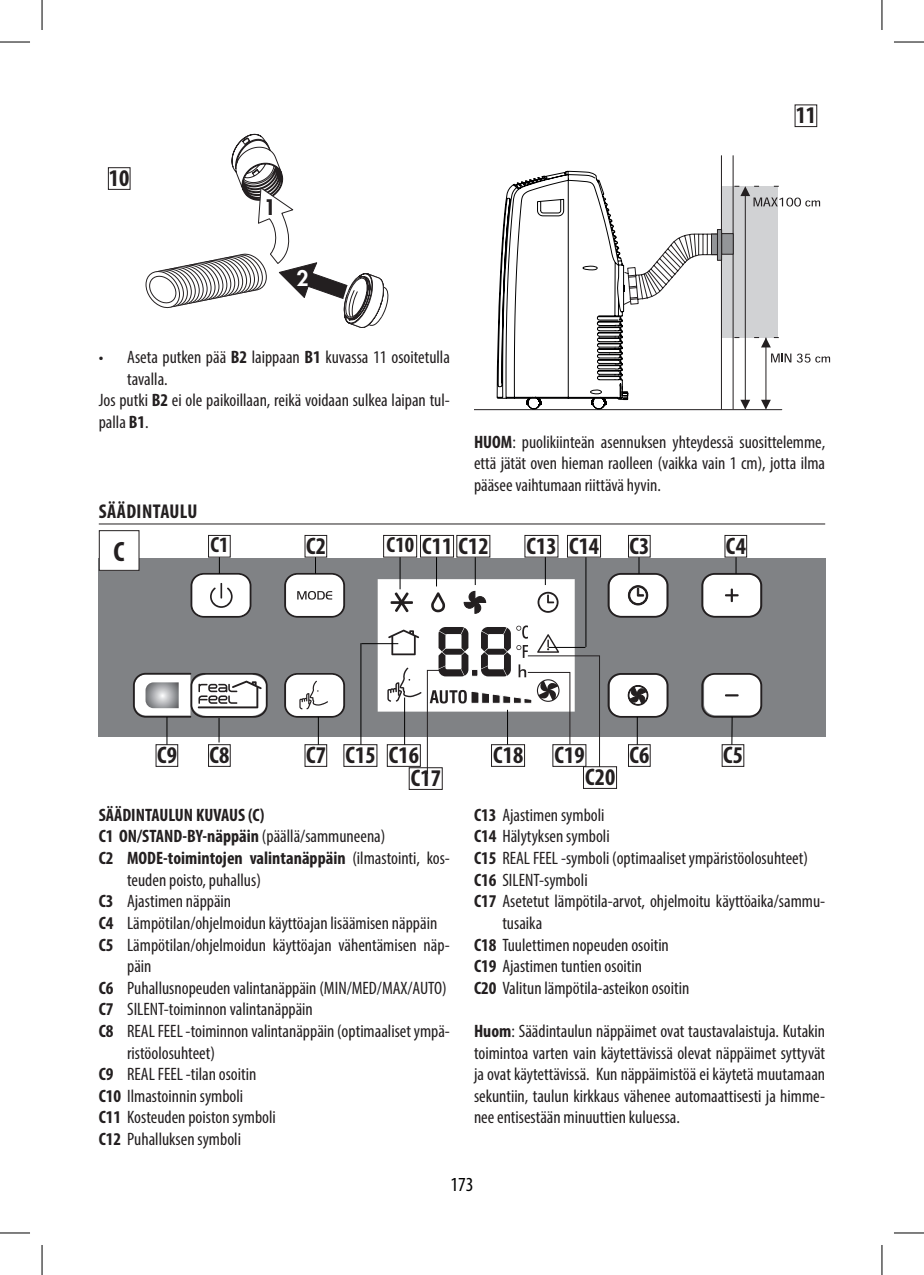
<style>
.page{position:relative;width:924px;height:1275px;background:#fff}
.page>*{position:absolute;margin:0;border:0;box-sizing:border-box;transform-origin:0 0}
.t1{font:700 condensed 28px "Myriad Pro";color:#231f20}
.t2{font:700 condensed 24px "Myriad Pro";letter-spacing:.01em;color:#231f20}
.t3{font:700 condensed 22px "Myriad Pro";color:#231f20}
.t4{font:800 20.8px "Futura";color:#231f20}
.t5{font:800 20.8px "Futura";color:#fff}
.t6{font:700 condensed 20px "Myriad Pro";letter-spacing:.02em;color:#231f20}
.t7{font:condensed 20px "Myriad Pro";color:#000}
.t8{font:condensed 18px/21.6px "Myriad Pro";color:#231f20}
.t9{font:700 condensed 18px "Myriad Pro";color:#231f20}
.s1{font-weight:700}
.s2{font-size:22px}
.s3{font-weight:400}
</style>
<div class="page">
<svg style="left:99px;top:558px;width:725px;height:178px;background:#8d8f92"></svg>
<svg style="left:701px;top:673px;width:60px;height:45px"></svg>
<svg style="left:607px;top:673px;width:61px;height:45px"></svg>
<svg style="left:431px;top:592px;width:14px;height:20px"></svg>
<svg style="left:463px;top:591px;width:23px;height:23px"></svg>
<svg style="left:390px;top:592px;width:23px;height:20px"></svg>
<svg style="left:537px;top:592px;width:21px;height:21px"></svg>
<svg style="left:145px;top:134px;width:243px;height:194px"></svg>
<hr style="left:720px;top:156px;width:1px;height:253px;background:#231f20">
<hr style="left:732px;top:156px;width:1px;height:253px;background:#231f20">
<hr style="left:474px;top:409px;width:307px;height:1px;background:#231f20">
<svg style="left:496px;top:170px;width:333px;height:241px"></svg>
<div style="left:710px;top:234px;width:7px;height:21px;background:#939598;border:1px solid #231f20"></div>
<div style="left:108px;top:167px;width:22px;height:23px;border:1px solid #231f20"></div>
<hr style="left:99px;top:523px;width:725px;height:1px;background:#231f20">
<svg style="left:190px;top:557px;width:61px;height:60px"></svg>
<svg style="left:133px;top:673px;width:134px;height:72px"></svg>
<svg style="left:284px;top:673px;width:61px;height:72px"></svg>
<svg style="left:284px;top:552px;width:61px;height:65px"></svg>
<hr style="left:399px;top:552px;width:1px;height:37px;background:#000">
<hr style="left:436px;top:552px;width:1px;height:34px;background:#000">
<hr style="left:474px;top:552px;width:1px;height:33px;background:#000">
<hr style="left:544px;top:552px;width:1px;height:33px;background:#000">
<svg style="left:607px;top:553px;width:61px;height:64px"></svg>
<svg style="left:701px;top:552px;width:60px;height:65px"></svg>
<hr style="left:731px;top:717px;width:1px;height:38px;background:#000">
<hr style="left:636px;top:717px;width:1px;height:38px;background:#000">
<div style="left:208px;top:535px;width:23px;height:22px;border:1px solid #231f20"></div>
<div style="left:383px;top:535px;width:33px;height:22px;background:#fff"></div>
<div style="left:383px;top:535px;width:34px;height:22px;border:1px solid #231f20"></div>
<div style="left:305px;top:535px;width:21px;height:22px;background:#fff"></div>
<div style="left:304px;top:535px;width:23px;height:22px;border:1px solid #231f20"></div>
<div style="left:420px;top:535px;width:33px;height:22px;background:#fff"></div>
<div style="left:420px;top:535px;width:34px;height:22px;border:1px solid #231f20"></div>
<div style="left:456px;top:535px;width:33px;height:22px;background:#fff"></div>
<div style="left:456px;top:535px;width:34px;height:22px;border:1px solid #231f20"></div>
<div style="left:524px;top:535px;width:33px;height:22px;background:#fff"></div>
<div style="left:524px;top:535px;width:34px;height:22px;border:1px solid #231f20"></div>
<hr style="left:585px;top:552px;width:1px;height:95px;background:#000">
<hr style="left:360px;top:643px;width:1px;height:109px;background:#000">
<hr style="left:361px;top:643px;width:37px;height:1px;background:#000">
<div style="left:567px;top:535px;width:33px;height:22px;background:#fff"></div>
<div style="left:566px;top:535px;width:34px;height:22px;border:1px solid #231f20"></div>
<div style="left:628px;top:535px;width:22px;height:22px;background:#fff"></div>
<div style="left:627px;top:535px;width:23px;height:22px;border:1px solid #231f20"></div>
<div style="left:724px;top:535px;width:22px;height:22px;background:#fff"></div>
<div style="left:208px;top:744px;width:23px;height:23px;border:1px solid #231f20"></div>
<div style="left:155px;top:744px;width:23px;height:23px;border:1px solid #231f20"></div>
<div style="left:628px;top:744px;width:22px;height:22px;background:#fff"></div>
<div style="left:627px;top:744px;width:23px;height:23px;border:1px solid #231f20"></div>
<div style="left:344px;top:744px;width:33px;height:22px;background:#fff"></div>
<div style="left:343px;top:744px;width:34px;height:23px;border:1px solid #231f20"></div>
<div style="left:304px;top:744px;width:23px;height:23px;border:1px solid #231f20"></div>
<div style="left:721px;top:744px;width:22px;height:22px;background:#fff"></div>
<div style="left:721px;top:744px;width:23px;height:23px;border:1px solid #231f20"></div>
<div style="left:408px;top:767px;width:34px;height:23px;border:1px solid #231f20"></div>
<svg style="left:387px;top:625px;width:213px;height:150px"></svg>
<div style="left:583px;top:766px;width:33px;height:22px;background:#fff"></div>
<div style="left:582px;top:766px;width:34px;height:23px;border:1px solid #231f20"></div>
<div style="left:99px;top:530px;width:40px;height:40px;background:#fff"></div>
<div style="left:99px;top:530px;width:40px;height:41px;border:1px solid #231f20"></div>
<hr style="left:0;top:42px;width:30px;height:1px;background:#000">
<hr style="left:893px;top:42px;width:30px;height:1px;background:#000">
<hr style="left:0;top:1232px;width:30px;height:1px;background:#000">
<hr style="left:893px;top:1232px;width:30px;height:1px;background:#000">
<hr style="left:42px;top:0;width:1px;height:30px;background:#000">
<hr style="left:42px;top:1245px;width:1px;height:30px;background:#000">
<hr style="left:881px;top:0;width:1px;height:30px;background:#000">
<hr style="left:881px;top:1245px;width:1px;height:30px;background:#000">
<p class="t2" style="left:109px;top:163px;width:22px">10</p>
<p class="t4" style="left:263px;top:193px;width:14px">1</p>
<p class="t5" style="left:296px;top:264px;width:14px">2</p>
<p class="t2" style="left:795px;top:100px;width:22px">11</p>
<p class="t8" style="left:127px;top:346px;width:324px;text-indent:-28px">• Aseta putken pää <span class="s1">B2</span> laippaan <span class="s1">B1</span> kuvassa 11 osoitetulla tavalla.</p>
<p class="t8" style="left:99px;top:389px;width:352px">Jos putki <span class="s1">B2</span> ei ole paikoillaan, reikä voidaan sulkea laipan tul&shy;palla <span class="s1">B1</span>.</p>
<p class="t6" style="left:99px;top:498px;width:100px">SÄÄDINTAULU</p>
<p class="t8" style="left:474px;top:431px;width:352px;text-align:justify"><span class="s1">HUOM</span>: puolikiinteän asennuksen yhteydessä suosittelemme, että jätät oven hieman raolleen (vaikka vain 1 cm), jotta ilma pääsee vaihtumaan riittävä hyvin.</p>
<p class="t1" style="left:114px;top:534px;width:13px">C</p>
<p class="t3" style="left:210px;top:531px;width:20px">C1</p>
<p class="t2" style="left:306px;top:531px;width:21px">C2</p>
<p class="t2" style="left:386px;top:531px;width:104px"><span class="s2">C10</span> C11 C12</p>
<p class="t2" style="left:526px;top:531px;width:32px">C13</p>
<p class="t2" style="left:568px;top:531px;width:32px">C14</p>
<p class="t2" style="left:629px;top:531px;width:21px">C3</p>
<p class="t2" style="left:725px;top:531px;width:21px">C4</p>
<p class="t2" style="left:157px;top:740px;width:21px">C9</p>
<p class="t2" style="left:209px;top:740px;width:21px">C8</p>
<p class="t2" style="left:306px;top:740px;width:21px">C7</p>
<p class="t2" style="left:345px;top:740px;width:32px">C15</p>
<p class="t2" style="left:388px;top:740px;width:32px">C16</p>
<p class="t2" style="left:554px;top:740px;width:32px">C19</p>
<p class="t2" style="left:629px;top:740px;width:21px">C6</p>
<p class="t2" style="left:722px;top:740px;width:21px">C5</p>
<p class="t2" style="left:410px;top:763px;width:32px">C17</p>
<p class="t2" style="left:493px;top:740px;width:32px">C18</p>
<p class="t2" style="left:584px;top:762px;width:32px">C20</p>
<p class="t9" style="left:99px;top:803px;width:167px">SÄÄDINTAULUN KUVAUS (C)</p>
<p class="t9" style="left:99px;top:825px;width:288px">C1 ON/STAND-BY-näppäin <span class="s3">(päällä/sammuneena)</span></p>
<p class="t8" style="left:127px;top:847px;width:324px;text-indent:-28px"><span class="s1">C2 MODE-toimintojen valintanäppäin</span> (ilmastointi, kos&shy;teuden poisto, puhallus)</p>
<p class="t8" style="left:99px;top:890px;width:134px"><span class="s1">C3</span> Ajastimen näppäin</p>
<p class="t8" style="left:99px;top:912px;width:340px"><span class="s1">C4</span> Lämpötilan/ohjelmoidun käyttöajan lisäämisen näppäin</p>
<p class="t8" style="left:127px;top:933px;width:324px;text-indent:-28px"><span class="s1">C5</span> Lämpötilan/ohjelmoidun käyttöajan vähentämisen näp&shy;päin</p>
<p class="t8" style="left:99px;top:976px;width:349px"><span class="s1">C6</span> Puhallusnopeuden valintanäppäin (MIN/MED/MAX/AUTO)</p>
<p class="t8" style="left:99px;top:998px;width:215px"><span class="s1">C7</span> SILENT-toiminnon valintanäppäin</p>
<p class="t8" style="left:127px;top:1020px;width:324px;text-indent:-28px"><span class="s1">C8</span> REAL FEEL -toiminnon valintanäppäin (optimaaliset ympä&shy;ristöolosuhteet)</p>
<p class="t8" style="left:99px;top:1063px;width:159px"><span class="s1">C9</span> REAL FEEL -tilan osoitin</p>
<p class="t8" style="left:99px;top:1084px;width:146px"><span class="s1">C10</span> Ilmastoinnin symboli</p>
<p class="t8" style="left:99px;top:1106px;width:178px"><span class="s1">C11</span> Kosteuden poiston symboli</p>
<p class="t8" style="left:99px;top:1128px;width:144px"><span class="s1">C12</span> Puhalluksen symboli</p>
<p class="t8" style="left:474px;top:804px;width:132px"><span class="s1">C13</span> Ajastimen symboli</p>
<p class="t8" style="left:474px;top:825px;width:137px"><span class="s1">C14</span> Hälytyksen symboli</p>
<p class="t8" style="left:474px;top:847px;width:335px"><span class="s1">C15</span> REAL FEEL -symboli (optimaaliset ympäristöolosuhteet)</p>
<p class="t8" style="left:474px;top:868px;width:115px"><span class="s1">C16</span> SILENT-symboli</p>
<p class="t8" style="left:502px;top:890px;width:324px;text-indent:-28px"><span class="s1">C17</span> Asetetut lämpötila-arvot, ohjelmoitu käyttöaika/sammu&shy;tusaika</p>
<p class="t8" style="left:474px;top:933px;width:196px"><span class="s1">C18</span> Tuulettimen nopeuden osoitin</p>
<p class="t8" style="left:474px;top:955px;width:169px"><span class="s1">C19</span> Ajastimen tuntien osoitin</p>
<p class="t8" style="left:474px;top:976px;width:217px"><span class="s1">C20</span> Valitun lämpötila-asteikon osoitin</p>
<p class="t8" style="left:474px;top:1020px;width:352px;text-align:justify"><span class="s1">Huom</span>: Säädintaulun näppäimet ovat taustavalaistuja. Kutakin toimintoa varten vain käytettävissä olevat näppäimet syttyvät ja ovat käytettävissä. Kun näppäimistöä ei käytetä muutamaan sekuntiin, taulun kirkkaus vähenee automaattisesti ja himme&shy;nee entisestään minuuttien kuluessa.</p>
<p class="t7" style="left:450px;top:1172px;width:25px">173</p>
</div>
